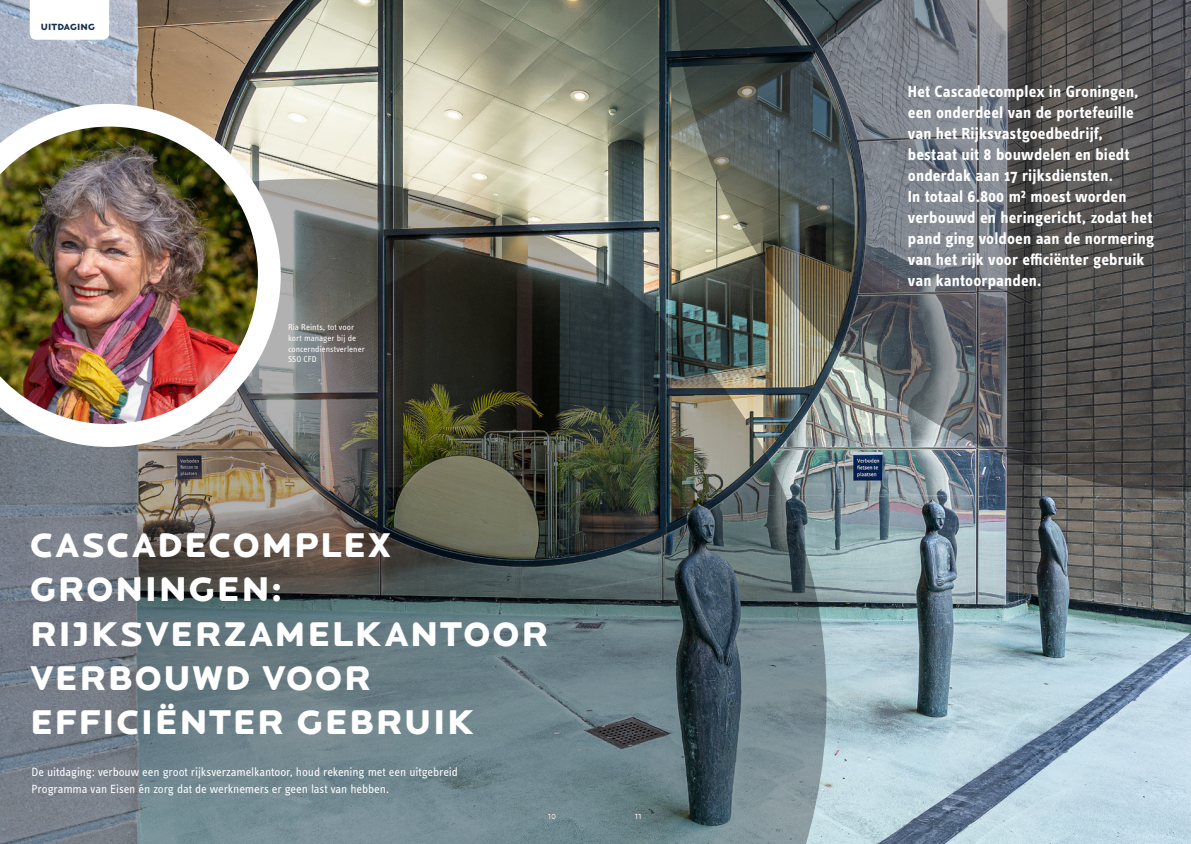
<style>
.page{position:relative;width:1191px;height:844px;background:#fff}
.page>*{position:absolute;margin:0;border:0;box-sizing:border-box;transform-origin:0 0}
.t1{font:900 35.35px/44.2px "Locator Display";letter-spacing:.045em;color:#fff}
.t2{font:700 16.62px/21px "Info OT Text";letter-spacing:.01em;color:#fff}
.INTRO{font:12.25px/16.4px "Info OT Text";letter-spacing:-.01em;color:#fff}
.t3{font:900 9.28px "Locator Display";letter-spacing:.01em;color:#162f4c}
.t4{font:8.75px/10.9px "Info OT Text";color:#fff}
.t5{font:500 7.88px "Locator";color:#fff}
</style>
<div class="page">
<img style="left:0;top:0;width:1191px;height:843px">
<svg style="left:30px;top:0;width:79px;height:40px"></svg>
<img style="left:0;top:179px;width:826px;height:664px">
<img style="left:0;top:104px;width:281px;height:343px">
<img style="left:674px;top:0;width:517px;height:491px">
<p class="t3" style="left:41px;top:21px;width:55px">Uitdaging</p>
<p class="t4" style="left:288px;top:321px;width:78px">Ria Reints, tot voor kort manager bij de concerndienstverlener<br>SSO CFD</p>
<p class="t1" style="left:30px;top:523px;width:363px">CASCADECOMPLEX<br>GRONINGEN:</p>
<p class="t1" style="left:30px;top:612px;width:520px">RIJKSVERZAMELKANTOOR<br>VERBOUWD VOOR<br>EFFICIËNTER GEBRUIK</p>
<p class="INTRO" style="left:32px;top:763px;width:428px">De uitdaging: verbouw een groot rijksverzamelkantoor, houd rekening met een uitgebreid<br>Programma van Eisen én zorg dat de werknemers er geen last van hebben.</p>
<p class="t5" style="left:548px;top:811px;width:10px">10</p>
<p class="t5" style="left:634px;top:811px;width:8px">11</p>
<p class="t2" style="left:908px;top:81px;width:248px">Het Cascadecomplex in Groningen, een onderdeel van de portefeuille van het Rijksvastgoedbedrijf, bestaat uit 8 bouwdelen en biedt onderdak aan 17 rijksdiensten.<br>In totaal 6.800 m² moest worden verbouwd en heringericht, zodat het pand ging voldoen aan de normering van het rijk voor efficiënter gebruik van kantoorpanden.</p>
</div>
